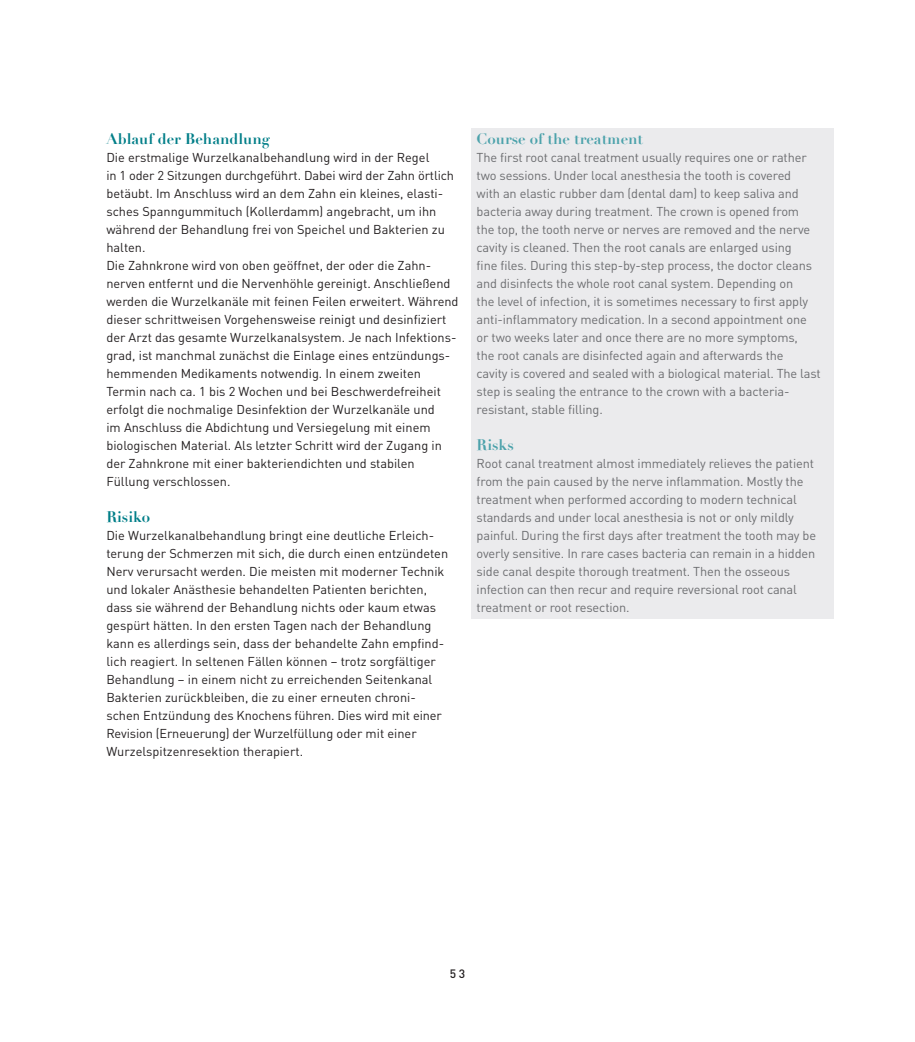
<style>
.page{position:relative;width:915px;height:1042px;background:#fff}
.page>*{position:absolute;margin:0;border:0;box-sizing:border-box;transform-origin:0 0}
.t1{font:700 15px "Didot";color:#007e88}
.t2{font:700 15px "Didot";color:#4ca2ab}
.t3{font:12.75px/18px "DIN";color:#231f20}
.t4{font:12.75px/18px "DIN";letter-spacing:-.01em;color:#6c6d70}
.t5{font:500 12px "DIN";color:#231f20}
</style>
<div class="page">
<div style="left:471px;top:129px;width:362px;height:490px;background:#ebebed"></div>
<p class="t1" style="left:106px;top:129px;width:165px">Ablauf der Behandlung</p>
<p class="t3" style="left:106px;top:148px;width:353px">Die erstmalige Wurzelkanalbehandlung wird in der Regel<br>in 1 oder 2 Sitzungen durchgeführt. Dabei wird der Zahn örtlich betäubt. Im Anschluss wird an dem Zahn ein kleines, elasti&shy;sches Spanngummituch (Kollerdamm) angebracht, um ihn während der Behandlung frei von Speichel und Bakterien zu halten.<br>Die Zahnkrone wird von oben geöffnet, der oder die Zahn&shy;nerven entfernt und die Nervenhöhle gereinigt. Anschließend werden die Wurzelkanäle mit feinen Feilen erweitert. Während dieser schrittweisen Vorgehensweise reinigt und desinfiziert der Arzt das gesamte Wurzelkanalsystem. Je nach Infektions&shy;grad, ist manchmal zunächst die Einlage eines entzündungs&shy;hemmenden Medikaments notwendig. In einem zweiten Termin nach ca. 1 bis 2 Wochen und bei Beschwerdefreiheit erfolgt die nochmalige Desinfektion der Wurzelkanäle und<br>im Anschluss die Abdichtung und Versiegelung mit einem biologischen Material. Als letzter Schritt wird der Zugang in der Zahnkrone mit einer bakteriendichten und stabilen Füllung verschlossen.</p>
<p class="t1" style="left:106px;top:507px;width:45px">Risiko</p>
<p class="t3" style="left:106px;top:526px;width:343px">Die Wurzelkanalbehandlung bringt eine deutliche Erleich&shy;terung der Schmerzen mit sich, die durch einen entzündeten Nerv verursacht werden. Die meisten mit moderner Technik und lokaler Anästhesie behandelten Patienten berichten, dass sie während der Behandlung nichts oder kaum etwas gespürt hätten. In den ersten Tagen nach der Behandlung kann es allerdings sein, dass der behandelte Zahn empfind&shy;lich reagiert. In seltenen Fällen können – trotz sorgfältiger Behandlung – in einem nicht zu erreichenden Seitenkanal Bakterien zurückbleiben, die zu einer erneuten chroni&shy;schen Entzündung des Knochens führen. Dies wird mit einer Revision (Erneuerung) der Wurzelfüllung oder mit einer Wurzelspitzenresektion therapiert.</p>
<p class="t2" style="left:476px;top:129px;width:168px">Course of the treatment</p>
<p class="t4" style="left:476px;top:148px;width:345px">The first root canal treatment usually requires one or rather two sessions. Under local anesthesia the tooth is covered<br>with an elastic rubber dam (dental dam) to keep saliva and bacteria away during treatment. The crown is opened from<br>the top, the tooth nerve or nerves are removed and the nerve cavity is cleaned. Then the root canals are enlarged using<br>fine files. During this step-by-step process, the doctor cleans and disinfects the whole root canal system. Depending on<br>the level of infection, it is sometimes necessary to first apply anti-inflammatory medication. In a second appointment one or two weeks later and once there are no more symptoms,<br>the root canals are disinfected again and afterwards the<br>cavity is covered and sealed with a biological material. The last step is sealing the entrance to the crown with a bacteria&shy;resistant, stable filling.</p>
<p class="t2" style="left:476px;top:435px;width:39px">Risks</p>
<p class="t4" style="left:476px;top:454px;width:341px">Root canal treatment almost immediately relieves the patient from the pain caused by the nerve inflammation. Mostly the treatment when performed according to modern technical standards and under local anesthesia is not or only mildly painful. During the first days after treatment the tooth may be overly sensitive. In rare cases bacteria can remain in a hidden side canal despite thorough treatment. Then the osseous infection can then recur and require reversional root canal treatment or root resection.</p>
<p class="t5" style="left:449px;top:966px;width:17px">53</p>
</div>
